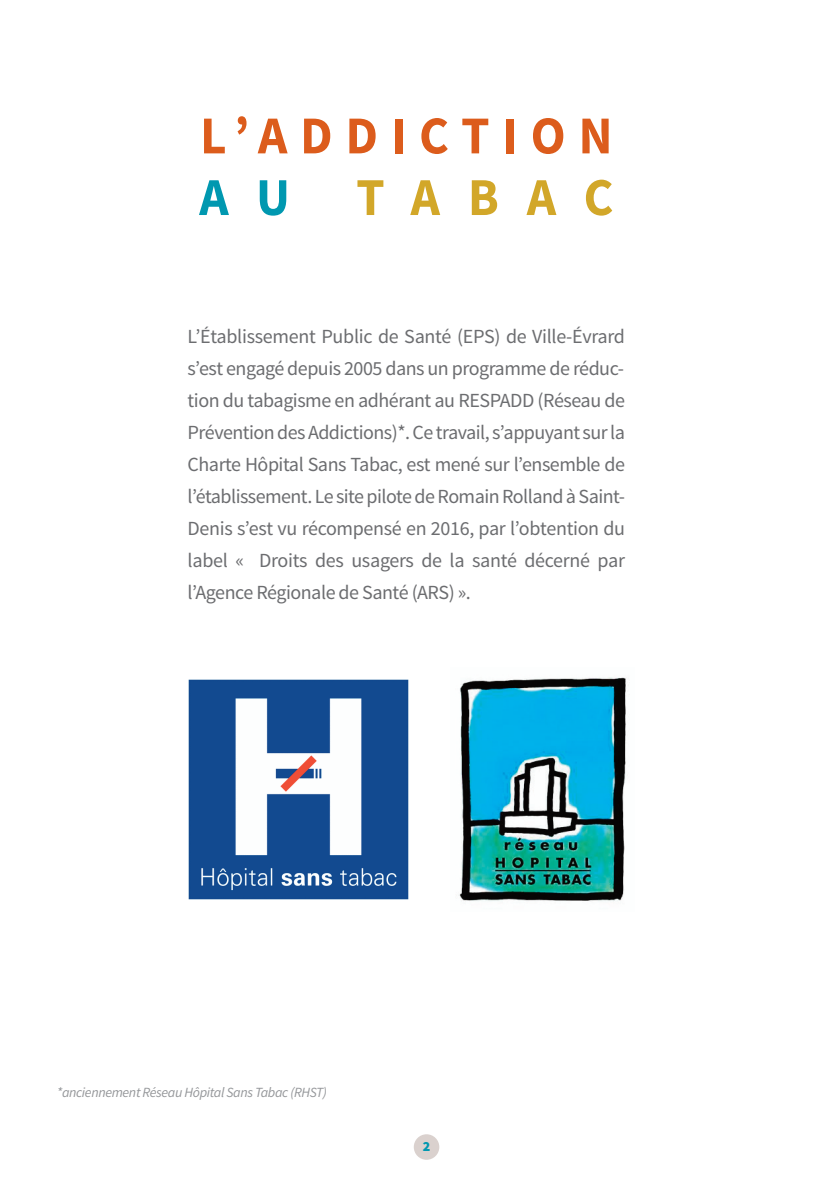
<style>
.page{position:relative;width:840px;height:1191px;background:#fff}
.page>*{position:absolute;margin:0;border:0;box-sizing:border-box;transform-origin:0 0}
.t1{font:700 53.2px/61.6px "Source Sans Pro";letter-spacing:.25em;color:#dc5c1c;scale:.96 1}
.t2{font:20px/32px "Source Sans Pro";letter-spacing:-.025em;color:#6c6d70;text-align:justify}
.t3{font:italic 14px "Source Sans Pro";letter-spacing:-.025em;color:#95979a}
.t4{font:900 14px "Source Sans Pro";color:#0098b0}
.s1{color:#0098b0}
.s2{color:#d2a729}
</style>
<div class="page">
<div style="left:413px;top:1134px;width:26px;height:25px;background:#dad1ce;border-radius:50%"></div>
<img style="left:189px;top:679px;width:220px;height:220px">
<img style="left:459px;top:677px;width:167px;height:225px">
<h1 class="t1" style="left:199px;top:109px;width:432px">L’ADDICTION<br><span class="s1">AU</span> <span class="s2">TABAC</span></h1>
<p class="t2" style="left:187px;top:322px;width:438px">l’Établissement Public de santé (ePs) de ville-Évrard s’est engagé depuis 2005 dans un programme de réduc&shy;tion du tabagisme en adhérant au resPadd (réseau de Préventiondesaddictions)*.cetravail, s’appuyant surla charte Hôpital sans tabac, est mené sur l’ensemble de l’établissement.lesitepilotederomainrollandàsaint&shy;denis s’est vu récompensé en 2016, par l’obtention du label « droits des usagers de la santé décerné par l’agence régionale de santé (ars) ».</p>
<p class="t3" style="left:57px;top:1083px;width:272px">*anciennement Réseau Hôpital Sans Tabac (RHST)</p>
<p class="t4" style="left:422px;top:1141px;width:9px">2</p>
</div>
